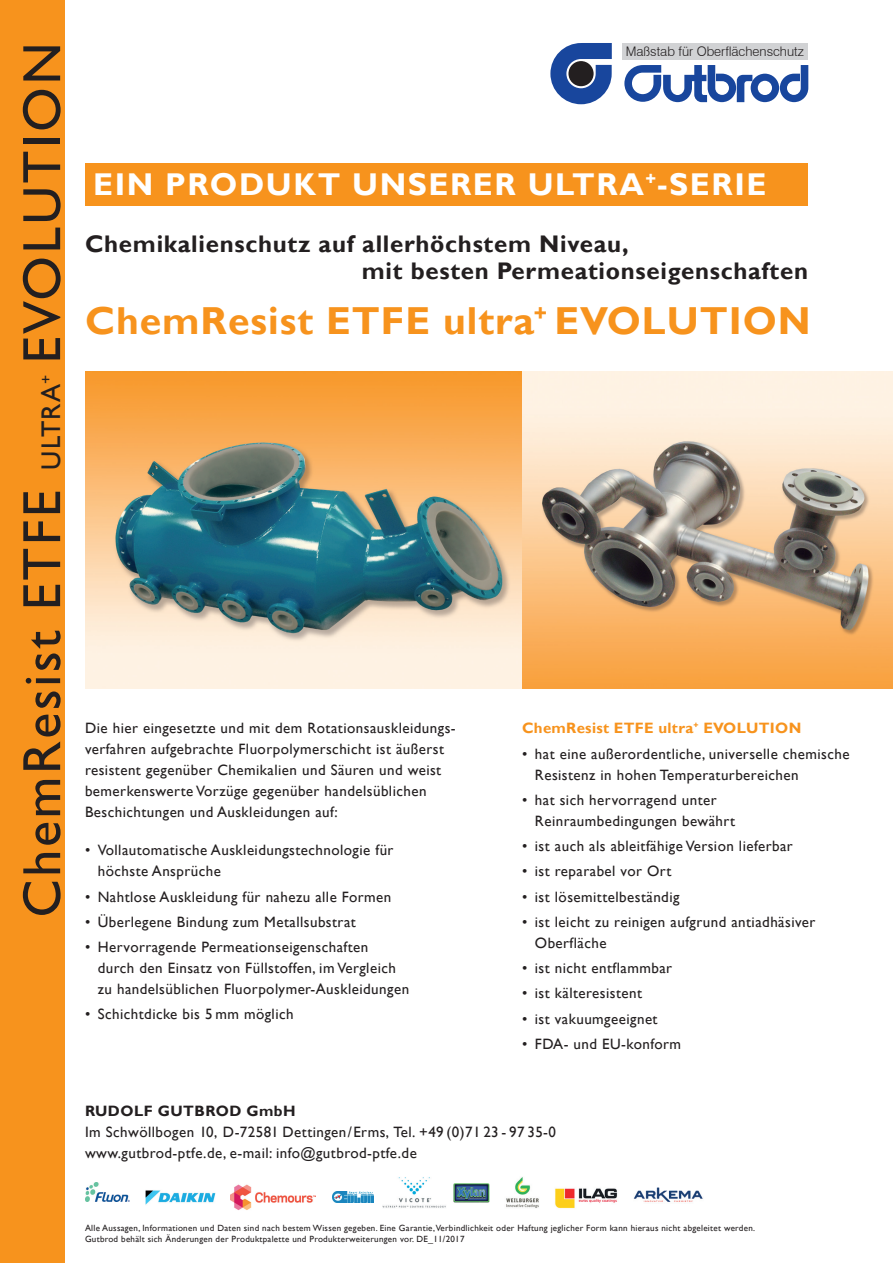
<style>
.page{position:relative;width:893px;height:1263px;background:#fff}
.page>*{position:absolute;margin:0;border:0;box-sizing:border-box;transform-origin:0 0}
.Head{font:54px "Gill Sans";letter-spacing:.05em;color:#231f20}
.Head-2{font:700 39px "Gill Sans";letter-spacing:.025em;color:#f7931d}
.Fließtext{font:700 31.5px "Gill Sans";letter-spacing:.05em;color:#fff}
.Fließtext-2{font:700 24px "Gill Sans";letter-spacing:.03em;color:#231f20}
.Aufzählung{font:15px/21px "Gill Sans";letter-spacing:.03em;color:#231f20}
.Fließtext-3{font:700 15px "Gill Sans";letter-spacing:.02em;color:#f7931d}
.t1{font:700 15px "Gill Sans";letter-spacing:.03em;color:#231f20}
.t2{font:300 13.2px "Swiss 721 BT";color:#231f20}
.t3{font:9px/10.5px "Gill Sans";letter-spacing:.03em;color:#231f20}
.s1{font-size:27px}
</style>
<div class="page">
<img style="left:506px;top:1177px;width:33px;height:31px">
<img style="left:555px;top:1188px;width:63px;height:21px">
<img style="left:382px;top:1177px;width:64px;height:31px">
<img style="left:454px;top:1183px;width:36px;height:19px">
<img style="left:633px;top:1187px;width:70px;height:15px">
<img style="left:231px;top:1184px;width:85px;height:26px">
<img style="left:146px;top:1190px;width:70px;height:15px">
<img style="left:333px;top:1191px;width:40px;height:11px">
<img style="left:85px;top:1182px;width:45px;height:20px">
<div style="left:0;top:0;width:65px;height:1263px;background:#f7931d"></div>
<svg style="left:550px;top:43px;width:62px;height:61px"></svg>
<svg style="left:624px;top:65px;width:184px;height:37px"></svg>
<div style="left:622px;top:43px;width:186px;height:16px;background:#d1d2d4"></div>
<div style="left:85px;top:164px;width:723px;height:42px;background:#f7931d"></div>
<img style="left:85px;top:371px;width:808px;height:318px">
<p class="Head" style="left:11px;top:917px;width:876px;rotate:-90deg">ChemResist ETFE <span class="s1">ULTRA</span><sup>+</sup> EVOLUTION</p>
<p class="t2" style="left:626px;top:43px;width:180px">Maßstab für Oberflächenschutz</p>
<p class="Fließtext" style="left:93px;top:166px;width:675px">EIN PRODUKT UNSERER ULTRA<sup>+</sup>-SERIE</p>
<p class="Fließtext-2" style="left:85px;top:229px;width:545px">Chemikalienschutz auf allerhöchstem Niveau,</p>
<p class="Fließtext-2" style="left:362px;top:256px;width:448px">mit besten Permeationseigenschaften</p>
<p class="Head-2" style="left:85px;top:297px;width:727px">ChemResist ETFE ultra<sup>+</sup> EVOLUTION</p>
<p class="Aufzählung" style="left:85px;top:718px;width:372px">Die hier eingesetzte und mit dem Rotationsauskleidungs&shy;verfahren aufgebrachte Fluorpolymerschicht ist äußerst resistent gegenüber Chemikalien und Säuren und weist bemerkenswerte Vorzüge gegenüber handelsüblichen Beschichtungen und Auskleidungen auf:</p>
<p class="Aufzählung" style="left:98px;top:840px;width:297px;text-indent:-13px">• Vollautomatische Auskleidungstechnologie für höchste Ansprüche</p>
<p class="Aufzählung" style="left:85px;top:886px;width:308px">• Nahtlose Auskleidung für nahezu alle Formen</p>
<p class="Aufzählung" style="left:85px;top:911px;width:272px">• Überlegene Bindung zum Metallsubstrat</p>
<p class="Aufzählung" style="left:98px;top:937px;width:313px;text-indent:-13px">• Hervorragende Permeationseigenschaften<br>durch den Einsatz von Füllstoffen, im Vergleich zu handelsüblichen Fluorpolymer-Auskleidungen</p>
<p class="Aufzählung" style="left:85px;top:1004px;width:210px">• Schichtdicke bis 5 mm möglich</p>
<p class="Fließtext-3" style="left:522px;top:719px;width:281px">ChemResist ETFE ultra<sup>+</sup> EVOLUTION</p>
<p class="Aufzählung" style="left:535px;top:743px;width:316px;text-indent:-13px">• hat eine außerordentliche, universelle chemische<br>Resistenz in hohen Temperaturbereichen</p>
<p class="Aufzählung" style="left:535px;top:789px;width:202px;text-indent:-13px">• hat sich hervorragend unter<br>Reinraumbedingungen bewährt</p>
<p class="Aufzählung" style="left:522px;top:836px;width:272px">• ist auch als ableitfähige Version lieferbar</p>
<p class="Aufzählung" style="left:522px;top:861px;width:151px">• ist reparabel vor Ort</p>
<p class="Aufzählung" style="left:522px;top:886px;width:159px">• ist lösemittelbeständig</p>
<p class="Aufzählung" style="left:535px;top:911px;width:282px;text-indent:-13px">• ist leicht zu reinigen aufgrund antiadhäsiver<br>Oberfläche</p>
<p class="Aufzählung" style="left:522px;top:958px;width:152px">• ist nicht entflammbar</p>
<p class="Aufzählung" style="left:522px;top:983px;width:122px">• ist kälteresistent</p>
<p class="Aufzählung" style="left:522px;top:1008px;width:137px">• ist vakuumgeeignet</p>
<p class="Aufzählung" style="left:522px;top:1033px;width:161px">• FDA- und EU-konform</p>
<p class="t1" style="left:85px;top:1101px;width:212px">RUDOLF GUTBROD GmbH</p>
<p class="Aufzählung" style="left:85px;top:1121px;width:473px">Im Schwöllbogen 10, D-72581 Dettingen/Erms, Tel. +49 (0)71 23 - 97 35-0 www.gutbrod-ptfe.de, e-mail: info@gutbrod-ptfe.de</p>
<p class="t3" style="left:85px;top:1223px;width:672px">Alle Aussagen, Informationen und Daten sind nach bestem Wissen gegeben. Eine Garantie, Verbindlichkeit oder Haftung jeglicher Form kann hieraus nicht abgeleitet werden.<br>Gutbrod behält sich Änderungen der Produktpalette und Produkterweiterungen vor. DE_11/2017</p>
</div>
